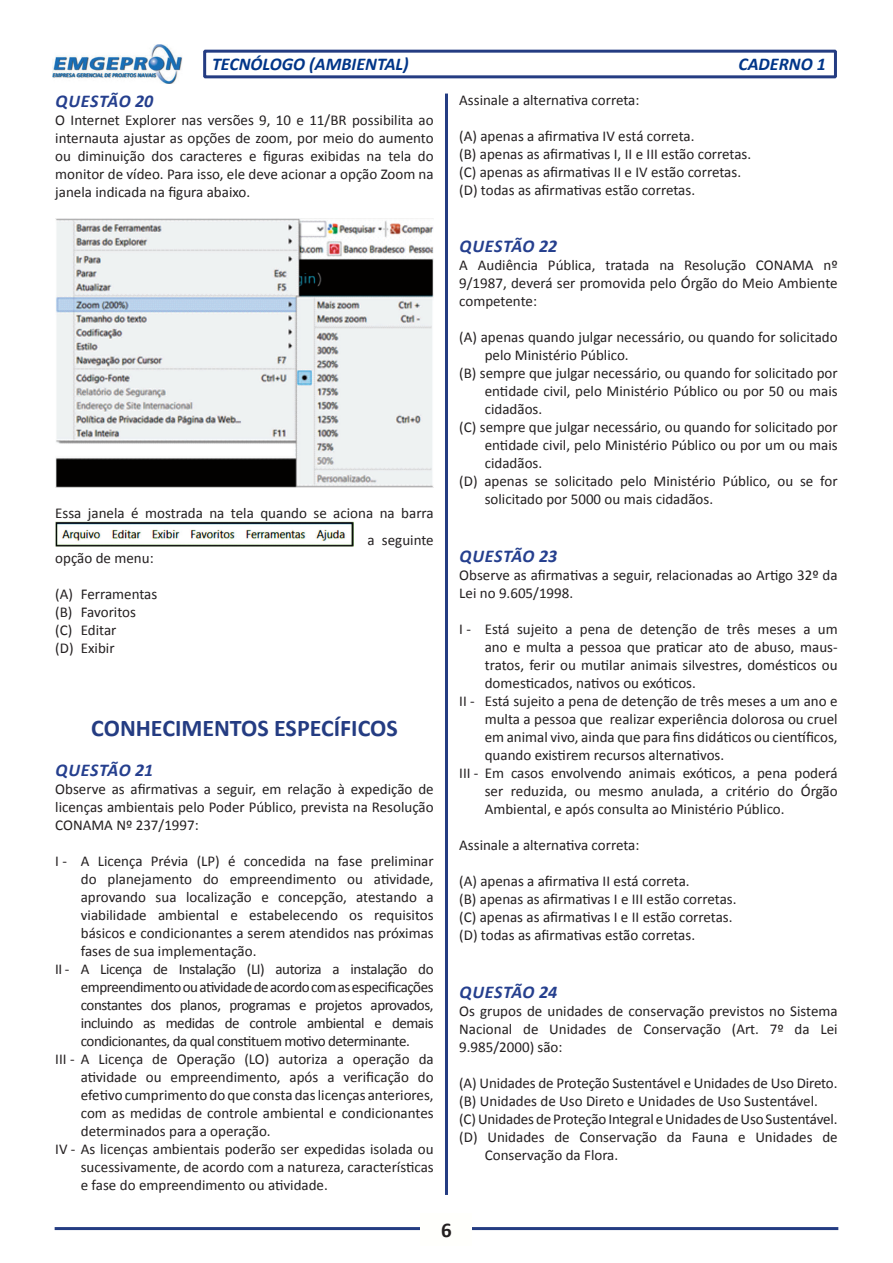
<style>
.page{position:relative;width:893px;height:1263px;background:#fff}
.page>*{position:absolute;margin:0;border:0;box-sizing:border-box;transform-origin:0 0}
.TITULO{font:700 24px "Calibri";color:#243c82}
.t1{font:700 21px "Calibri";color:#231f20}
.QUSTÃO{font:italic 700 18px "Calibri";letter-spacing:.03em;color:#253f8e}
.t2{font:italic 700 18px "Calibri";color:#003588}
.ALTERNATIVAS{font:15px/18px "Calibri";color:#231f20;text-align:justify}
.TEXTO{font:15px/18px "Calibri";color:#231f20;text-align:justify}
</style>
<div class="page">
<div style="left:203px;top:50px;width:634px;height:28px;background:#fff;border:3px solid #243c82"></div>
<hr style="left:445px;top:94px;width:3px;height:1101px;background:#243c82">
<hr style="left:55px;top:1227px;width:783px;height:3px;background:#243c82">
<div style="left:421px;top:1213px;width:51px;height:32px;background:#fffffc"></div>
<img style="left:53px;top:44px;width:130px;height:39px">
<img style="left:56px;top:218px;width:377px;height:269px">
<img style="left:55px;top:521px;width:298px;height:25px">
<p class="t2" style="left:212px;top:53px;width:198px">TECNÓLOGO (AMBIENTAL)</p>
<p class="t2" style="left:738px;top:53px;width:89px">CADERNO 1</p>
<p class="QUSTÃO" style="left:56px;top:90px;width:99px">QUESTÃO 20</p>
<p class="TEXTO" style="left:55px;top:111px;width:380px">O Internet Explorer nas versões 9, 10 e 11/BR possibilita ao internauta ajustar as opções de zoom, por meio do aumento ou diminuição dos caracteres e figuras exibidas na tela do monitor de vídeo. Para isso, ele deve acionar a opção Zoom na janela indicada na figura abaixo.</p>
<p class="TEXTO" style="left:459px;top:91px;width:182px">Assinale a alternativa correta:</p>
<p class="ALTERNATIVAS" style="left:459px;top:127px;width:237px">(A) apenas a afirmativa IV está correta.</p>
<p class="ALTERNATIVAS" style="left:459px;top:145px;width:293px">(B) apenas as afirmativas I, II e III estão corretas.</p>
<p class="ALTERNATIVAS" style="left:459px;top:163px;width:283px">(C) apenas as afirmativas II e IV estão corretas.</p>
<p class="ALTERNATIVAS" style="left:459px;top:181px;width:237px">(D) todas as afirmativas estão corretas.</p>
<p class="TEXTO" style="left:55px;top:500px;width:380px;line-height:26.8px;text-align:right">Essa janela é mostrada na tela quando se aciona na barra a seguinte</p>
<p class="TEXTO" style="left:55px;top:549px;width:100px">opção de menu:</p>
<p class="ALTERNATIVAS" style="left:55px;top:585px;width:104px">(A) Ferramentas</p>
<p class="ALTERNATIVAS" style="left:55px;top:603px;width:82px">(B) Favoritos</p>
<p class="ALTERNATIVAS" style="left:55px;top:621px;width:63px">(C) Editar</p>
<p class="ALTERNATIVAS" style="left:55px;top:639px;width:61px">(D) Exibir</p>
<p class="TITULO" style="left:91px;top:713px;width:308px">CONHECIMENTOS ESPECÍFICOS</p>
<p class="QUSTÃO" style="left:56px;top:758px;width:99px">QUESTÃO 21</p>
<p class="TEXTO" style="left:55px;top:780px;width:380px">Observe as afirmativas a seguir, em relação à expedição de licenças ambientais pelo Poder Público, prevista na Resolução CONAMA Nº 237/1997:</p>
<p class="ALTERNATIVAS" style="left:81px;top:852px;width:354px;text-indent:-26px">I - A Licença Prévia (LP) é concedida na fase preliminar do planejamento do empreendimento ou atividade, aprovando sua localização e concepção, atestando a viabilidade ambiental e estabelecendo os requisitos básicos e condicionantes a serem atendidos nas próximas fases de sua implementação.</p>
<p class="ALTERNATIVAS" style="left:81px;top:960px;width:354px;text-indent:-26px">II - A Licença de Instalação (LI) autoriza a instalação do empreendimento ou atividade de acordo com as especificações constantes dos planos, programas e projetos aprovados, incluindo as medidas de controle ambiental e demais condicionantes, da qual constituem motivo determinante.</p>
<p class="ALTERNATIVAS" style="left:81px;top:1050px;width:354px;text-indent:-26px">III - A Licença de Operação (LO) autoriza a operação da atividade ou empreendimento, após a verificação do efetivo cumprimento do que consta das licenças anteriores, com as medidas de controle ambiental e condicionantes determinados para a operação.</p>
<p class="ALTERNATIVAS" style="left:81px;top:1140px;width:354px;text-indent:-26px">IV - As licenças ambientais poderão ser expedidas isolada ou sucessivamente, de acordo com a natureza, características e fase do empreendimento ou atividade.</p>
<p class="QUSTÃO" style="left:460px;top:235px;width:99px">QUESTÃO 22</p>
<p class="TEXTO" style="left:459px;top:256px;width:380px">A Audiência Pública, tratada na Resolução CONAMA nº 9/1987, deverá ser promovida pelo Órgão do Meio Ambiente competente:</p>
<p class="ALTERNATIVAS" style="left:485px;top:328px;width:354px;text-indent:-26px">(A) apenas quando julgar necessário, ou quando for solicitado pelo Ministério Público.</p>
<p class="ALTERNATIVAS" style="left:485px;top:364px;width:354px;text-indent:-26px">(B) sempre que julgar necessário, ou quando for solicitado por entidade civil, pelo Ministério Público ou por 50 ou mais cidadãos.</p>
<p class="ALTERNATIVAS" style="left:485px;top:418px;width:354px;text-indent:-26px">(C) sempre que julgar necessário, ou quando for solicitado por entidade civil, pelo Ministério Público ou por um ou mais cidadãos.</p>
<p class="ALTERNATIVAS" style="left:485px;top:472px;width:354px;text-indent:-26px">(D) apenas se solicitado pelo Ministério Público, ou se for solicitado por 5000 ou mais cidadãos.</p>
<p class="QUSTÃO" style="left:460px;top:545px;width:99px">QUESTÃO 23</p>
<p class="TEXTO" style="left:459px;top:566px;width:380px">Observe as afirmativas a seguir, relacionadas ao Artigo 32º da<br>Lei no 9.605/1998.</p>
<p class="ALTERNATIVAS" style="left:485px;top:620px;width:354px;text-indent:-26px">I - Está sujeito a pena de detenção de três meses a um ano e multa a pessoa que praticar ato de abuso, maus&shy;tratos, ferir ou mutilar animais silvestres, domésticos ou domesticados, nativos ou exóticos.</p>
<p class="ALTERNATIVAS" style="left:485px;top:692px;width:354px;text-indent:-26px">II - Está sujeito a pena de detenção de três meses a um ano e multa a pessoa que realizar experiência dolorosa ou cruel em animal vivo, ainda que para fins didáticos ou científicos, quando existirem recursos alternativos.</p>
<p class="ALTERNATIVAS" style="left:485px;top:764px;width:354px;text-indent:-26px">III - Em casos envolvendo animais exóticos, a pena poderá ser reduzida, ou mesmo anulada, a critério do Órgão Ambiental, e após consulta ao Ministério Público.</p>
<p class="TEXTO" style="left:459px;top:836px;width:182px">Assinale a alternativa correta:</p>
<p class="ALTERNATIVAS" style="left:459px;top:872px;width:232px">(A) apenas a afirmativa II está correta.</p>
<p class="ALTERNATIVAS" style="left:459px;top:890px;width:279px">(B) apenas as afirmativas I e III estão corretas.</p>
<p class="ALTERNATIVAS" style="left:459px;top:908px;width:275px">(C) apenas as afirmativas I e II estão corretas.</p>
<p class="ALTERNATIVAS" style="left:459px;top:926px;width:237px">(D) todas as afirmativas estão corretas.</p>
<p class="QUSTÃO" style="left:460px;top:980px;width:99px">QUESTÃO 24</p>
<p class="TEXTO" style="left:459px;top:1002px;width:380px">Os grupos de unidades de conservação previstos no Sistema Nacional de Unidades de Conservação (Art. 7º da Lei 9.985/2000) são:</p>
<p class="ALTERNATIVAS" style="left:459px;top:1074px;width:380px">(A) Unidades de Proteção Sustentável e Unidades de Uso Direto.</p>
<p class="ALTERNATIVAS" style="left:459px;top:1092px;width:360px">(B) Unidades de Uso Direto e Unidades de Uso Sustentável.</p>
<p class="ALTERNATIVAS" style="left:459px;top:1110px;width:380px">(C) Unidades de Proteção Integral e Unidades de Uso Sustentável.</p>
<p class="ALTERNATIVAS" style="left:485px;top:1128px;width:354px;text-indent:-26px">(D) Unidades de Conservação da Fauna e Unidades de<br>Conservação da Flora.</p>
<h2 class="t1" style="left:441px;top:1217px;width:12px">6</h2>
</div>
